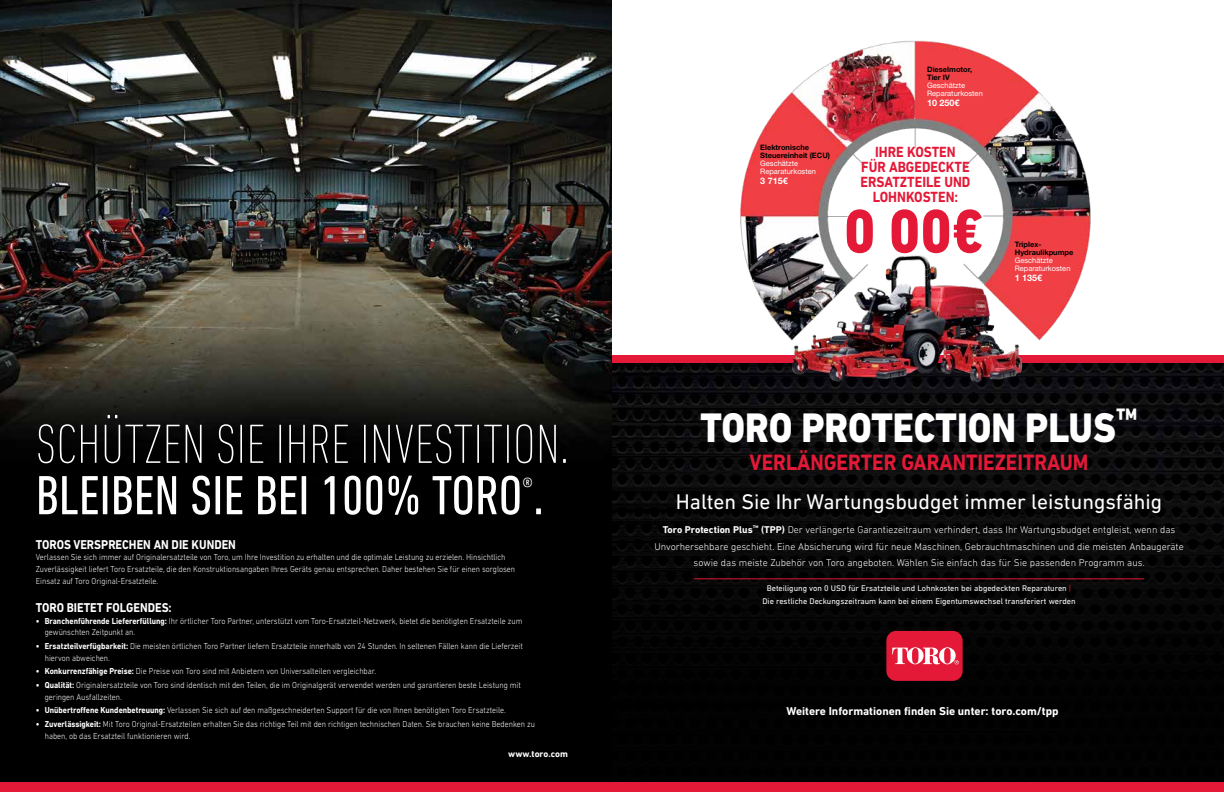
<style>
.page{position:relative;width:1224px;height:792px;background:#fff}
.page>*{position:absolute;margin:0;border:0;box-sizing:border-box;transform-origin:0 0}
.t1{font:800 62.3px "DIN Next LT Pro";color:#e31937;scale:.9 1}
.t2{font:200 condensed 56.1px/51.4px "DIN Next LT Pro";color:#fff}
.t3{font:800 42px "DIN Next LT Pro";color:#fff;scale:.9 1}
.t4{font:700 22.7px "DIN Next LT Pro";color:#e31937;scale:.9 1}
.t5{font:21.5px "DIN Next LT Pro";color:#fff}
.t6{font:700 15px/15px "DIN Next LT Pro";color:#e31937;text-align:center;scale:.9 1}
.t7{font:700 13px "DIN Next LT Pro";color:#fff;scale:.9 1}
.t8{font:700 11.6px "DIN Next LT Pro";color:#fff}
.t9{font:300 10px/16.4px "DIN Next LT Pro";color:#fff;text-align:center}
.t10{font:700 9.3px "DIN Next LT Pro";color:#fff}
.t11{font:700 9px "Helvetica Neue LT Std";color:#fff}
.t12{font:300 8.8px/11.6px "DIN Next LT Pro";color:#fff;scale:.9 1}
.t13{font:8.3px/13px "DIN Next LT Pro";color:#fff;text-align:center}
.t14{font:7.5px/8px "Helvetica Neue LT Std";color:#fff}
.t15{font:700 7.5px/8px "Helvetica Neue LT Std";color:#000}
.s1{font-weight:400}
.s2{font-weight:700}
.s3{color:#e31937}
</style>
<div class="page">
<img style="left:612px;top:362px;width:612px;height:73px">
<div style="left:612px;top:355px;width:612px;height:7px;background:#e31937"></div>
<div style="left:612px;top:435px;width:612px;height:357px;background:#000"></div>
<img style="left:721px;top:40px;width:389px;height:357px">
<div style="left:676px;top:491px;width:490px;height:27px;background:#070707"></div>
<div style="left:886px;top:631px;width:77px;height:50px;background:#e31937;border-radius:10px"></div>
<svg style="left:892px;top:647px;width:67px;height:17px"></svg>
<hr style="left:694px;top:578px;width:450px;height:1px;background:#e31937">
<img style="left:0;top:0;width:612px;height:783px">
<div style="left:0;top:783px;width:1224px;height:9px;background:#e31937"></div>
<div style="left:37px;top:414px;width:538px;height:110px;background:#000"></div>
<h2 class="t2" style="left:36px;top:418px;width:535px">SCHÜTZEN SIE IHRE INVESTITION.<br><span class="s1">BLEIBEN SIE BEI 100% TORO</span><sup>®</sup><span class="s1">.</span></h2>
<h3 class="t7" style="left:36px;top:537px;width:224px">TOROS VERSPRECHEN AN DIE KUNDEN</h3>
<p class="t12" style="left:36px;top:552px;width:534px">Verlassen Sie sich immer auf Originalersatzteile von Toro, um Ihre Investition zu erhalten und die optimale Leistung zu erzielen. Hinsichtlich<br>Zuverlässigkeit liefert Toro Ersatzteile, die den Konstruktionsangaben Ihres Geräts genau entsprechen. Daher bestehen Sie für einen sorglosen<br>Einsatz auf Toro Original-Ersatzteile.</p>
<h3 class="t7" style="left:36px;top:600px;width:153px">TORO BIETET FOLGENDES:</h3>
<p class="t12" style="left:45px;top:615px;width:532px;text-indent:-9px"><span class="s2">• Branchenführende Liefererfüllung:</span> Ihr örtlicher Toro Partner, unterstützt vom Toro-Ersatzteil-Netzwerk, bietet die benötigten Ersatzteile zum gewünschten Zeitpunkt an.</p>
<p class="t12" style="left:45px;top:640px;width:533px;text-indent:-9px"><span class="s2">• Ersatzteilverfügbarkeit:</span> Die meisten örtlichen Toro Partner liefern Ersatzteile innerhalb von 24 Stunden. In seltenen Fällen kann die Lieferzeit hiervon abweichen.</p>
<p class="t12" style="left:36px;top:665px;width:380px"><span class="s2">• Konkurrenzfähige Preise:</span> Die Preise von Toro sind mit Anbietern von Universalteilen vergleichbar.</p>
<p class="t12" style="left:45px;top:679px;width:531px;text-indent:-9px"><span class="s2">• Qualität:</span> Originalersatzteile von Toro sind identisch mit den Teilen, die im Originalgerät verwendet werden und garantieren beste Leistung mit geringen Ausfallzeiten.</p>
<p class="t12" style="left:36px;top:705px;width:524px"><span class="s2">• Unübertroffene Kundenbetreuung:</span> Verlassen Sie sich auf den maßgeschneiderten Support für die von Ihnen benötigten Toro Ersatzteile.</p>
<p class="t12" style="left:45px;top:718px;width:546px;text-indent:-9px"><span class="s2">• Zuverlässigkeit:</span> Mit Toro Original-Ersatzteilen erhalten Sie das richtige Teil mit den richtigen technischen Daten. Sie brauchen keine Bedenken zu haben, ob das Ersatzteil funktionieren wird.</p>
<p class="t10" style="left:508px;top:748px;width:61px">www.toro.com</p>
<p class="t15" style="left:760px;top:143px;width:71px">Elektronische<br>Steuereinheit (ECU)</p>
<p class="t14" style="left:760px;top:159px;width:57px">Geschätzte<br>Reparaturkosten</p>
<p class="t11" style="left:760px;top:175px;width:29px">3 715€</p>
<p class="t15" style="left:927px;top:65px;width:46px">Dieselmotor,<br>Tier IV</p>
<p class="t14" style="left:927px;top:81px;width:57px">Geschätzte<br>Reparaturkosten</p>
<p class="t11" style="left:927px;top:97px;width:34px">10 250€</p>
<h3 class="t6" style="left:861px;top:145px;width:124px">IHRE KOSTEN<br>FÜR ABGEDECKTE<br>ERSATZTEILE UND<br>LOHNKOSTEN:</h3>
<h1 class="t1" style="left:844px;top:194px;width:156px">0 00€</h1>
<p class="t15" style="left:1015px;top:241px;width:60px">Triplex-<br>Hydraulikpumpe</p>
<p class="t14" style="left:1015px;top:257px;width:57px">Geschätzte<br>Reparaturkosten</p>
<p class="t11" style="left:1015px;top:273px;width:29px">1 135€</p>
<h3 class="t3" style="left:700px;top:403px;width:487px">TORO PROTECTION PLUS<sup>™</sup></h3>
<h3 class="t4" style="left:750px;top:449px;width:378px">VERLÄNGERTER GARANTIEZEITRAUM</h3>
<h3 class="t5" style="left:676px;top:489px;width:488px">Halten Sie Ihr Wartungsbudget immer leistungsfähig</h3>
<p class="t9" style="left:654px;top:522px;width:531px"><span class="s2">Toro Protection Plus</span><sup>™</sup> <span class="s2">(TPP)</span> Der verlängerte Garantiezeitraum verhindert, dass Ihr Wartungsbudget entgleist, wenn das<br>Unvorhersehbare geschieht. Eine Absicherung wird für neue Maschinen, Gebrauchtmaschinen und die meisten Anbaugeräte sowie das meiste Zubehör von Toro angeboten. Wählen Sie einfach das für Sie passenden Programm aus.</p>
<p class="t13" style="left:762px;top:582px;width:315px">Beteiligung von 0 USD für Ersatzteile und Lohnkosten bei abgedeckten Reparaturen <span class="s3">|<br></span>Die restliche Deckungszeitraum kann bei einem Eigentumswechsel transferiert werden</p>
<h3 class="t8" style="left:786px;top:705px;width:274px">Weitere Informationen finden Sie unter: toro.com/tpp</h3>
</div>
